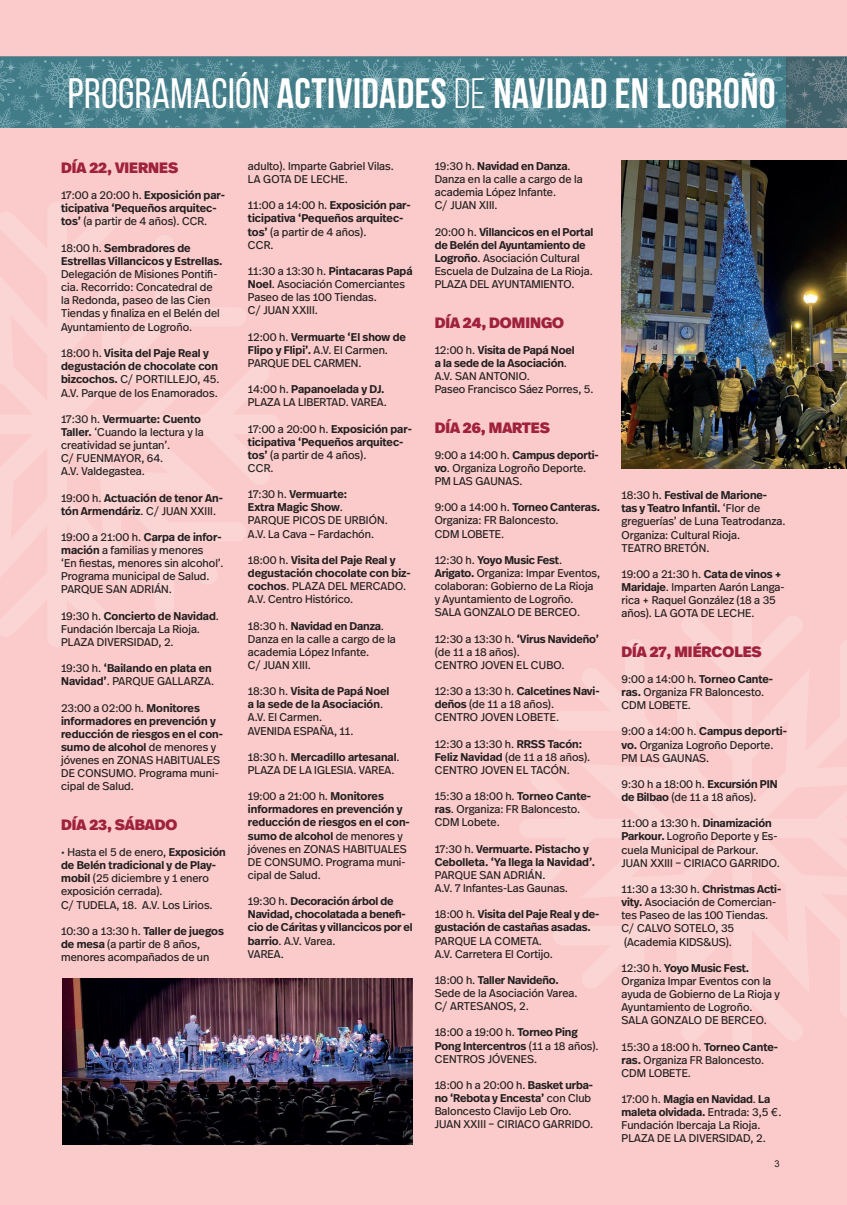
<style>
.page{position:relative;width:847px;height:1205px;background:#facbca}
.page>*{position:absolute;margin:0;border:0;box-sizing:border-box;transform-origin:0 0}
.t1{font:700 42.5px "Bebas Neue";letter-spacing:.01em;color:#fff}
.t2{font:900 15px "Real Head Pro";color:#9f213d}
.t3{font:11.25px/13.1px "Real Head Pro";color:#231f20}
.t4{font:600 11.25px/13.1px "Real Head Pro";color:#231f20}
.t5{font:9.38px "Arial";color:#231f20}
.s1{font-weight:400}
.s2{font-weight:600}
</style>
<div class="page">
<svg style="left:0;top:57px;width:847px;height:71px;background:#4c828d"></svg>
<img style="left:63px;top:978px;width:350px;height:166px">
<img style="left:621px;top:161px;width:226px;height:308px">
<h1 class="t1" style="left:68px;top:70px;width:709px"><span class="s1">PROGRAMACIÓN</span> ACTIVIDADES <span class="s1">DE</span> NAVIDAD EN LOGROÑO</h1>
<h2 class="t2" style="left:61px;top:156px;width:118px">DÍA 22, VIERNES</h2>
<p class="t4" style="left:61px;top:188px;width:166px"><span class="s1">17:00 a 20:00 h.</span> Exposición par&shy;ticipativa ‘Pequeños arquitec&shy;tos’ <span class="s1">(a partir de 4 años). CCR.</span></p>
<p class="t4" style="left:61px;top:241px;width:163px"><span class="s1">18:00 h.</span> Sembradores de<br>Estrellas Villancicos y Estrellas.</p>
<p class="t3" style="left:61px;top:267px;width:160px">Delegación de Misiones Pontifi&shy;cia. Recorrido: Concatedral de la Redonda, paseo de las Cien<br>Tiendas y finaliza en el Belén del<br>Ayuntamiento de Logroño.</p>
<p class="t4" style="left:61px;top:346px;width:160px"><span class="s1">18:00 h.</span> Visita del Paje Real y degustación de chocolate con bizcochos. <span class="s1">C/ PORTILLEJO, 45.<br>A.V. Parque de los Enamorados.</span></p>
<p class="t3" style="left:61px;top:412px;width:144px">17:30 h. <span class="s2">Vermuarte: Cuento<br>Taller.</span> ‘Cuando la lectura y la creatividad se juntan’.<br>C/ FUENMAYOR, 64.<br>A.V. Valdegastea.</p>
<p class="t4" style="left:61px;top:491px;width:163px"><span class="s1">19:00 h.</span> Actuación de tenor An&shy;tón Armendáriz<span class="s1">. C/ JUAN XXIII.</span></p>
<p class="t3" style="left:61px;top:530px;width:164px">19:00 a 21:00 h. <span class="s2">Carpa de infor&shy;mación</span> a familias y menores<br>‘En fiestas, menores sin alcohol’.<br>Programa municipal de Salud.<br>PARQUE SAN ADRIÁN.</p>
<p class="t3" style="left:61px;top:609px;width:159px">19:30 h. <span class="s2">Concierto de Navidad</span>.<br>Fundación Ibercaja La Rioja.<br>PLAZA DIVERSIDAD, 2.</p>
<p class="t4" style="left:61px;top:661px;width:155px"><span class="s1">19:30 h.</span> ‘Bailando en plata en<br>Navidad’<span class="s1">. PARQUE GALLARZA.</span></p>
<p class="t3" style="left:61px;top:701px;width:163px">23:00 a 02:00 h. <span class="s2">Monitores informadores en prevención y reducción de riesgos en el con&shy;sumo de alcohol</span> de menores y jóvenes en ZONAS HABITUALES<br>DE CONSUMO. Programa muni&shy;cipal de Salud.</p>
<h2 class="t2" style="left:61px;top:813px;width:118px">DÍA 23, SÁBADO</h2>
<p class="t3" style="left:61px;top:845px;width:166px">• Hasta el 5 de enero, <span class="s2">Exposición de Belén tradicional y de Play&shy;mobil</span> (25 diciembre y 1 enero exposición cerrada).<br>C/ TUDELA, 18. A.V. Los Lirios.</p>
<p class="t3" style="left:61px;top:924px;width:164px">10:30 a 13:30 h. <span class="s2">Taller de juegos de mesa</span> (a partir de 8 años, menores acompañados de un</p>
<p class="t3" style="left:248px;top:159px;width:147px">adulto). Imparte Gabriel Vilas.<br>LA GOTA DE LECHE.</p>
<p class="t4" style="left:248px;top:199px;width:164px"><span class="s1">11:00 a 14:00 h.</span> Exposición par&shy;ticipativa ‘Pequeños arquitec&shy;tos’ <span class="s1">(a partir de 4 años).<br>CCR.</span></p>
<p class="t3" style="left:248px;top:264px;width:166px">11:30 a 13:30 h. <span class="s2">Pintacaras Papá<br>Noel</span>. Asociación Comerciantes<br>Paseo de las 100 Tiendas.<br>C/ JUAN XXIII.</p>
<p class="t3" style="left:248px;top:330px;width:159px">12:00 h. <span class="s2">Vermuarte ‘El show de<br>Flipo y Flipi’.</span> A.V. El Carmen.<br>PARQUE DEL CARMEN.</p>
<p class="t3" style="left:248px;top:382px;width:140px">14:00 h. <span class="s2">Papanoelada y DJ.<br></span>PLAZA LA LIBERTAD. VAREA.</p>
<p class="t4" style="left:248px;top:422px;width:166px"><span class="s1">17:00 a 20:00 h.</span> Exposición par&shy;ticipativa ‘Pequeños arquitec&shy;tos’ <span class="s1">(a partir de 4 años).<br>CCR.</span></p>
<p class="t3" style="left:248px;top:487px;width:141px">17:30 h. <span class="s2">Vermuarte:<br>Extra Magic Show</span>.<br>PARQUE PICOS DE URBIÓN.<br>A.V. La Cava – Fardachón.</p>
<p class="t4" style="left:248px;top:553px;width:164px"><span class="s1">18:00 h.</span> Visita del Paje Real y degustación chocolate con biz&shy;cochos<span class="s1">. PLAZA DEL MERCADO.<br>A.V. Centro Histórico.</span></p>
<p class="t3" style="left:248px;top:619px;width:149px">18:30 h. <span class="s2">Navidad en Danza</span>.<br>Danza en la calle a cargo de la academia López Infante.<br>C/ JUAN XIII.</p>
<p class="t3" style="left:248px;top:684px;width:143px">18:30 h. <span class="s2">Visita de Papá Noel a la sede de la Asociación</span>.<br>A.V. El Carmen.<br>AVENIDA ESPAÑA, 11.</p>
<p class="t3" style="left:248px;top:750px;width:153px">18:30 h. <span class="s2">Mercadillo artesanal</span>.<br>PLAZA DE LA IGLESIA. VAREA.</p>
<p class="t3" style="left:248px;top:789px;width:163px">19:00 a 21:00 h. <span class="s2">Monitores informadores en prevención y reducción de riesgos en el con&shy;sumo de alcohol</span> de menores y jóvenes en ZONAS HABITUALES<br>DE CONSUMO. Programa muni&shy;cipal de Salud.</p>
<p class="t4" style="left:248px;top:894px;width:166px"><span class="s1">19:30 h.</span> Decoración árbol de<br>Navidad, chocolatada a benefi&shy;cio de Cáritas y villancicos por el barrio<span class="s1">. A.V. Varea.<br>VAREA.</span></p>
<p class="t3" style="left:435px;top:159px;width:149px">19:30 h. <span class="s2">Navidad en Danza</span>.<br>Danza en la calle a cargo de la academia López Infante.<br>C/ JUAN XIII.</p>
<p class="t3" style="left:435px;top:225px;width:160px">20:00 h. <span class="s2">Villancicos en el Portal de Belén del Ayuntamiento de<br>Logroño</span>. Asociación Cultural<br>Escuela de Dulzaina de La Rioja.<br>PLAZA DEL AYUNTAMIENTO.</p>
<h2 class="t2" style="left:435px;top:311px;width:131px">DÍA 24, DOMINGO</h2>
<p class="t3" style="left:435px;top:343px;width:160px">12:00 h. <span class="s2">Visita de Papá Noel<br>a la sede de la Asociación</span>.<br>A.V. SAN ANTONIO.<br>Paseo Francisco Sáez Porres, 5.</p>
<h2 class="t2" style="left:435px;top:416px;width:116px">DÍA 26, MARTES</h2>
<p class="t3" style="left:435px;top:448px;width:166px">9:00 a 14:00 h. <span class="s2">Campus deporti&shy;vo</span>. Organiza Logroño Deporte.<br>PM LAS GAUNAS.</p>
<p class="t3" style="left:435px;top:500px;width:167px">9:00 a 14:00 h. <span class="s2">Torneo Canteras.<br></span>Organiza: FR Baloncesto.<br>CDM LOBETE.</p>
<p class="t3" style="left:435px;top:553px;width:167px">12:30 h. <span class="s2">Yoyo Music Fest</span>.<br><span class="s2">Arigato.</span> Organiza: Impar Eventos, colaboran: Gobierno de La Rioja y Ayuntamiento de Logroño.<br>SALA GONZALO DE BERCEO.</p>
<p class="t3" style="left:435px;top:632px;width:166px">12:30 a 13:30 h. <span class="s2">‘Virus Navideño’ </span>(de 11 a 18 años).<br>CENTRO JOVEN EL CUBO.</p>
<p class="t3" style="left:435px;top:684px;width:166px">12:30 a 13:30 h. <span class="s2">Calcetines Navi&shy;deños</span> (de 11 a 18 años).<br>CENTRO JOVEN LOBETE.</p>
<p class="t3" style="left:435px;top:737px;width:157px">12:30 a 13:30 h. <span class="s2">RRSS Tacón:<br>Feliz Navidad</span> (de 11 a 18 años).<br>CENTRO JOVEN EL TACÓN.</p>
<p class="t3" style="left:435px;top:789px;width:158px">15:30 a 18:00 h. <span class="s2">Torneo Cante&shy;ras</span>. Organiza: FR Baloncesto.<br>CDM Lobete.</p>
<p class="t4" style="left:435px;top:842px;width:162px"><span class="s1">17:30 h.</span> Vermuarte. Pistacho y<br>Cebolleta. ‘Ya llega la Navidad’.</p>
<p class="t3" style="left:435px;top:868px;width:135px">PARQUE SAN ADRIÁN.<br>A.V. 7 Infantes-Las Gaunas.</p>
<p class="t4" style="left:435px;top:907px;width:166px"><span class="s1">18:00 h.</span> Visita del Paje Real y de&shy;gustación de castañas asadas.</p>
<p class="t3" style="left:435px;top:934px;width:120px">PARQUE LA COMETA.<br>A.V. Carretera El Cortijo.</p>
<p class="t3" style="left:435px;top:973px;width:144px">18:00 h. <span class="s2">Taller Navideño.<br></span>Sede de la Asociación Varea.<br>C/ ARTESANOS, 2.</p>
<p class="t3" style="left:435px;top:1025px;width:165px">18:00 a 19:00 h. <span class="s2">Torneo Ping<br>Pong Intercentros</span> (11 a 18 años).<br>CENTROS JÓVENES.</p>
<p class="t3" style="left:435px;top:1078px;width:160px">18:00 h a 20:00 h. <span class="s2">Basket urba&shy;no ‘Rebota y Encesta’</span> con Club<br>Baloncesto Clavijo Leb Oro.<br>JUAN XXIII – CIRIACO GARRIDO.</p>
<p class="t3" style="left:621px;top:488px;width:166px">18:30 h. <span class="s2">Festival de Marione&shy;tas y Teatro Infantil.</span> ‘Flor de greguerías’ de Luna Teatrodanza.<br>Organiza: Cultural Rioja.<br>TEATRO BRETÓN.</p>
<p class="t3" style="left:621px;top:567px;width:165px">19:00 a 21:30 h. <span class="s2">Cata de vinos +<br>Maridaje</span>. Imparten Aarón Langa&shy;rica + Raquel González (18 a 35 años). LA GOTA DE LECHE.</p>
<h2 class="t2" style="left:621px;top:640px;width:141px">DÍA 27, MIÉRCOLES</h2>
<p class="t3" style="left:621px;top:672px;width:153px">9:00 a 14:00 h. <span class="s2">Torneo Cante&shy;ras.</span> Organiza FR Baloncesto.<br>CDM LOBETE.</p>
<p class="t3" style="left:621px;top:725px;width:167px">9:00 a 14:00 h. <span class="s2">Campus deporti&shy;vo.</span> Organiza Logroño Deporte.<br>PM LAS GAUNAS.</p>
<p class="t3" style="left:621px;top:777px;width:158px">9:30 h a 18:00 h. <span class="s2">Excursión PIN de Bilbao</span> (de 11 a 18 años).</p>
<p class="t3" style="left:621px;top:816px;width:160px">11:00 a 13:30 h. <span class="s2">Dinamización<br>Parkour.</span> Logroño Deporte y Es&shy;cuela Municipal de Parkour.<br>JUAN XXIII – CIRIACO GARRIDO.</p>
<p class="t3" style="left:621px;top:882px;width:161px">11:30 a 13:30 h. <span class="s2">Christmas Acti&shy;vity.</span> Asociación de Comercian&shy;tes Paseo de las 100 Tiendas.<br>C/ CALVO SOTELO, 35 (Academia KIDS&amp;US).</p>
<p class="t3" style="left:621px;top:961px;width:160px">12:30 h. <span class="s2">Yoyo Music Fest.<br></span>Organiza Impar Eventos con la ayuda de Gobierno de La Rioja y<br>Ayuntamiento de Logroño.<br>SALA GONZALO DE BERCEO.</p>
<p class="t3" style="left:621px;top:1040px;width:158px">15:30 a 18:00 h. <span class="s2">Torneo Cante&shy;ras.</span> Organiza FR Baloncesto.<br>CDM LOBETE.</p>
<p class="t3" style="left:621px;top:1092px;width:161px">17:00 h. <span class="s2">Magia en Navidad</span>. <span class="s2">La maleta olvidada.</span> Entrada: 3,5 €.<br>Fundación Ibercaja La Rioja.<br>PLAZA DE LA DIVERSIDAD, 2.</p>
<p class="t5" style="left:774px;top:1158px;width:7px">3</p>
</div>
